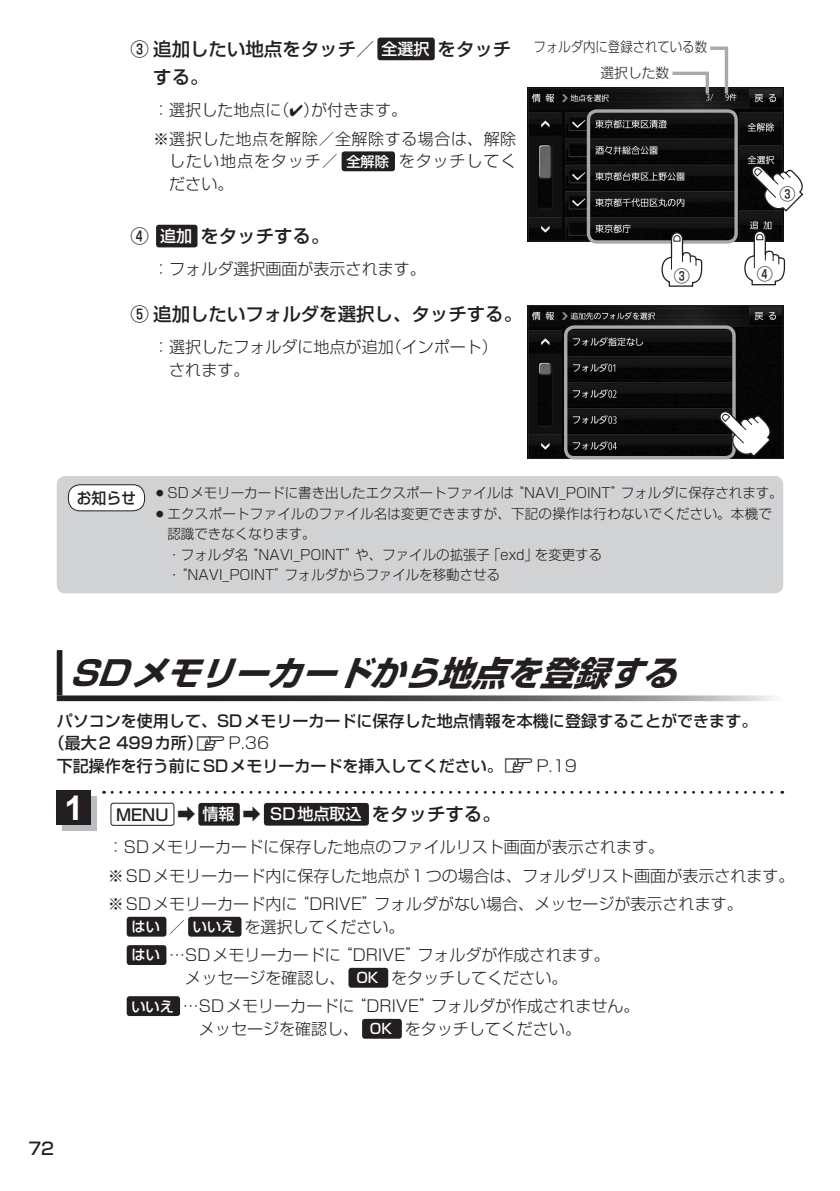
<style>
.page{position:relative;width:840px;height:1191px;background:#fff}
.page>*{position:absolute;margin:0;border:0;box-sizing:border-box;transform-origin:0 0}
.t1{font:italic 700 34px "Shin Go Pro";color:#231f20}
.t2{font:700 34px "Arial";color:#fff}
.t3{font:500 18.4px/28.4px "Shin Go Pro";color:#231f20}
.t4{font:500 17px "Shin Go Pro";color:#231f20}
.t5{font:300 16px/28.4px "Shin Go Pro";color:#231f20}
.t6{font:500 16px "Shin Go Pro";color:#231f20}
.t7{font:300 16px/28.4px "Shin Go Pro";letter-spacing:.035em;color:#231f20}
.t8{font:300 16px/22.6px "Shin Go Pro";letter-spacing:.055em;color:#231f20}
.t9{font:500 15.6px "Shin Go Pro";color:#231f20;scale:.95 1}
.t10{font:300 13.8px/20.6px "Shin Go Pro";color:#231f20}
.t11{font:300 13.8px "Shin Go Pro";color:#231f20;scale:.9 1}
.s1{font-size:16px;color:#fff}
.s2{font-weight:500;font-size:14.2px;color:#fff}
.s3{font-family:"MC1";font-weight:400;font-size:14.2px}
.s4{font-weight:300}
.s5{font-size:16px}
</style>
<div class="page">
<div style="left:377px;top:38px;width:57px;height:22px;background:#231f20;border-radius:3px"></div>
<div style="left:341px;top:151px;width:54px;height:20px;background:#231f20;border-radius:3px"></div>
<div style="left:156px;top:225px;width:41px;height:22px;background:#231f20;border-radius:3px"></div>
<img style="left:529px;top:90px;width:251px;height:150px">
<div style="left:527px;top:88px;width:255px;height:154px;border:1px solid #231f20"></div>
<div style="left:586px;top:109px;width:151px;height:135px;border:3px solid #a8a9ad;border-radius:9px"></div>
<svg style="left:668px;top:46px;width:61px;height:51px"></svg>
<svg style="left:743px;top:230px;width:42px;height:56px"></svg>
<svg style="left:660px;top:231px;width:42px;height:56px"></svg>
<div style="left:57px;top:476px;width:725px;height:117px;background:#d1d2d4;border-radius:9px"></div>
<div style="left:68px;top:485px;width:76px;height:26px;background:#fff;border-radius:12px"></div>
<div style="left:68px;top:484px;width:77px;height:27px;border:1px solid #231f20;border-radius:12px"></div>
<img style="left:529px;top:307px;width:251px;height:150px">
<div style="left:527px;top:305px;width:255px;height:154px;border:1px solid #231f20"></div>
<div style="left:563px;top:325px;width:172px;height:134px;border:3px solid #a8a9ad;border-radius:9px"></div>
<svg style="left:717px;top:409px;width:55px;height:49px"></svg>
<div style="left:57px;top:650px;width:5px;height:45px;background:#231f20"></div>
<svg style="left:57px;top:695px;width:718px;height:6px"></svg>
<div style="left:111px;top:803px;width:63px;height:22px;border:1px solid #231f20;border-radius:3px"></div>
<div style="left:198px;top:803px;width:42px;height:22px;background:#231f20;border-radius:3px"></div>
<div style="left:264px;top:803px;width:105px;height:22px;background:#231f20;border-radius:3px"></div>
<div style="left:127px;top:916px;width:39px;height:20px;background:#231f20;border-radius:3px"></div>
<div style="left:188px;top:916px;width:53px;height:20px;background:#231f20;border-radius:3px"></div>
<div style="left:127px;top:945px;width:39px;height:20px;background:#231f20;border-radius:3px"></div>
<div style="left:348px;top:967px;width:40px;height:20px;background:#231f20;border-radius:3px"></div>
<div style="left:127px;top:996px;width:53px;height:20px;background:#231f20;border-radius:3px"></div>
<div style="left:362px;top:1019px;width:39px;height:19px;background:#231f20;border-radius:3px"></div>
<svg style="left:112px;top:791px;width:670px;height:2px"></svg>
<div style="left:62px;top:796px;width:34px;height:34px;background:#bcbdc0"></div>
<div style="left:57px;top:791px;width:34px;height:34px;background:#231f20"></div>
<svg style="left:749px;top:164px;width:54px;height:49px"></svg>
<p class="t3" style="left:153px;top:33px;width:359px;text-indent:-23px">③ 追加したい地点をタッチ／<span class="s1">全選択</span>をタッチする。</p>
<p class="t7" style="left:153px;top:94px;width:364px">：選択した地点に（✔）が付きます。<br>※選択した地点を解除／全解除する場合は、解除</p>
<p class="t8" style="left:169px;top:148px;width:348px">したい地点をタッチ／ <span class="s2">全解除</span> をタッチしてください。</p>
<p class="t3" style="left:130px;top:220px;width:200px">④ <span class="s1">追加</span>をタッチする。</p>
<p class="t5" style="left:153px;top:253px;width:274px">：フォルダ選択画面が表示されます。</p>
<p class="t3" style="left:130px;top:298px;width:393px">⑤ 追加したいフォルダを選択し、タッチする。</p>
<p class="t5" style="left:169px;top:334px;width:330px;line-height:22.6px;text-indent:-16px">：選択したフォルダに地点が追加（インポート）されます。</p>
<p class="t11" style="left:533px;top:35px;width:194px">フォルダ内に登録されている数</p>
<p class="t10" style="left:600px;top:61px;width:70px">選択した数</p>
<p class="t6" style="left:779px;top:180px;width:18px">③</p>
<p class="t6" style="left:673px;top:262px;width:18px">③</p>
<p class="t6" style="left:756px;top:261px;width:18px">④</p>
<p class="t9" style="left:77px;top:485px;width:64px">お知らせ</p>
<p class="t10" style="left:153px;top:481px;width:630px">○SDメモリーカードに書き出したエクスポートファイルは“NAVI_POINT”フォルダに保存されます。</p>
<p class="t10" style="left:167px;top:501px;width:605px;text-indent:-14px">○エクスポートファイルのファイル名は変更できますが、下記の操作は行わないでください。本機で認識できなくなります。<br>・フォルダ名“NAVI_POINT”や、ファイルの拡張子「exd」を変更する<br>・“NAVI_POINT”フォルダからファイルを移動させる</p>
<h1 class="t1" style="left:69px;top:646px;width:624px">SDメモリーカードから地点を登録する</h1>
<p class="t6" style="left:57px;top:707px;width:701px">パソコンを使用して、SDメモリーカードに保存した地点情報を本機に登録することができます。</p>
<p class="t6" style="left:49px;top:730px;width:222px">（最大2 499カ所）<span class="s3">z</span><span class="s4">P.36</span></p>
<p class="t6" style="left:57px;top:752px;width:521px">下記操作を行う前にSDメモリーカードを挿入してください。<span class="s3">z</span><span class="s4">P.19</span></p>
<h1 class="t2" style="left:64px;top:785px;width:20px">1</h1>
<p class="t3" style="left:116px;top:798px;width:386px"><span class="s5">MENU</span> ➡ <span class="s1">情報</span> ➡ <span class="s1">SD地点取込</span> をタッチする。</p>
<p class="t5" style="left:108px;top:831px;width:688px">：SDメモリーカードに保存した地点のファイルリスト画面が表示されます。<br>※SDメモリーカード内に保存した地点が1つの場合は、フォルダリスト画面が表示されます。※SDメモリーカード内に“DRIVE”フォルダがない場合、メッセージが表示されます。</p>
<p class="t5" style="left:131px;top:910px;width:479px"><span class="s2">はい</span> ／<span class="s2">いいえ</span> を選択してください。<br><span class="s2">はい</span> …SDメモリーカードに“DRIVE”フォルダが作成されます。</p>
<p class="t5" style="left:131px;top:961px;width:509px;text-indent:54px">メッセージを確認し、 <span class="s2">OK</span> をタッチしてください。<br><span class="s2">いいえ</span> …SDメモリーカードに“DRIVE”フォルダが作成されません。</p>
<p class="t5" style="left:199px;top:1012px;width:383px">メッセージを確認し、 <span class="s2">OK</span> をタッチしてください。</p>
<p class="t4" style="left:28px;top:1134px;width:27px">72</p>
</div>
